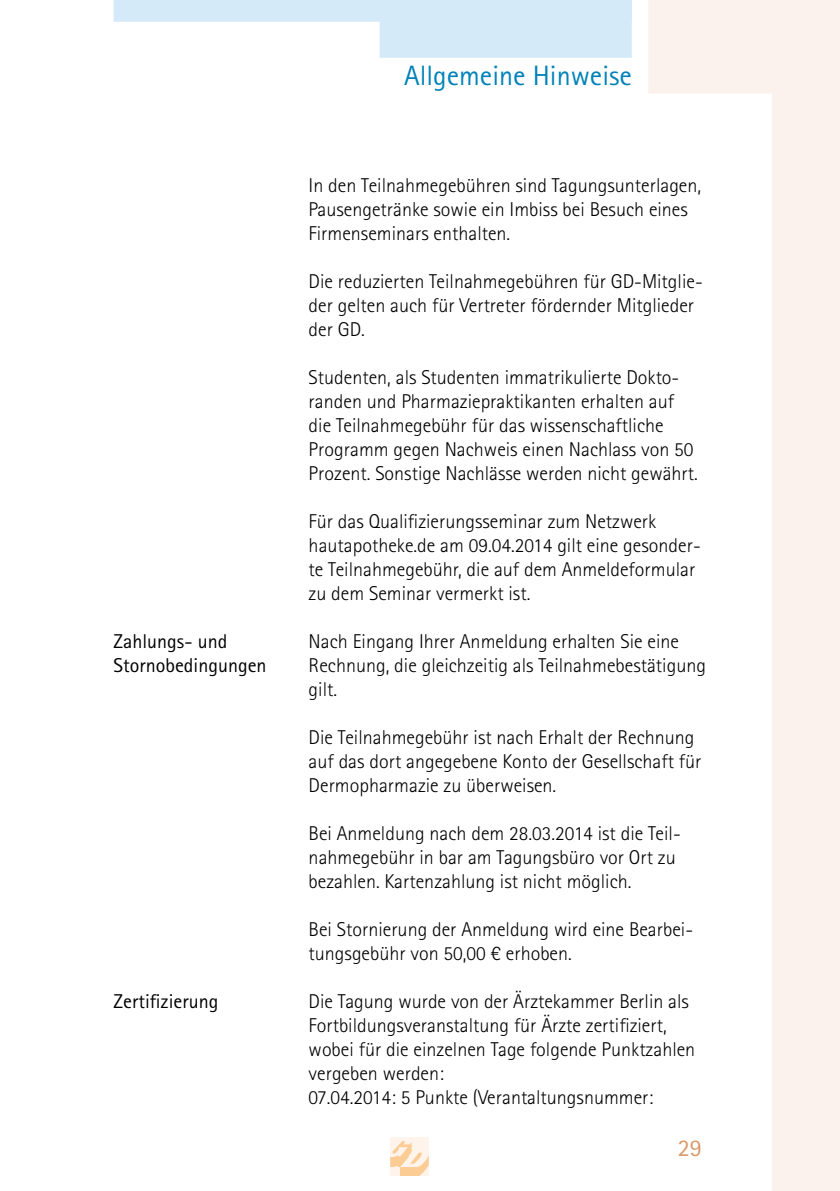
<style>
.page{position:relative;width:840px;height:1191px;background:#fff}
.page>*{position:absolute;margin:0;border:0;box-sizing:border-box;transform-origin:0 0}
.t1{font:28px "Agfa Rotis Sans Serif";color:#0082b8}
.t2{font:24px "Agfa Rotis Sans Serif";color:#da9969}
.t3{font:300 20px/24px "Agfa Rotis Sans Serif";color:#000}
.t4{font:20px/24px "Agfa Rotis Sans Serif";color:#000}
</style>
<div class="page">
<svg style="left:113px;top:0;width:518px;height:58px"></svg>
<div style="left:772px;top:0;width:67px;height:1191px;background:#fcf2ed"></div>
<div style="left:648px;top:0;width:150px;height:94px;background:#fcf2ed"></div>
<div style="left:390px;top:1137px;width:38px;height:38px;background:#fef4eb"></div>
<svg style="left:390px;top:1141px;width:38px;height:34px"></svg>
<p class="t4" style="left:113px;top:629px;width:154px">Zahlungs- und<br>Stornobedingungen</p>
<p class="t4" style="left:113px;top:989px;width:106px">Zertifizierung</p>
<h1 class="t1" style="left:404px;top:59px;width:229px">Allgemeine Hinweise</h1>
<p class="t3" style="left:308px;top:173px;width:394px">In den Teilnahmegebühren sind Tagungsunterlagen,<br>Pausengetränke sowie ein Imbiss bei Besuch eines<br>Firmenseminars enthalten.</p>
<p class="t3" style="left:308px;top:269px;width:395px">Die reduzierten Teilnahmegebühren für GD-Mitglie&shy;der gelten auch für Vertreter fördernder Mitglieder der GD.</p>
<p class="t3" style="left:308px;top:365px;width:390px">Studenten, als Studenten immatrikulierte Dokto&shy;randen und Pharmaziepraktikanten erhalten auf die Teilnahmegebühr für das wissenschaftliche Programm gegen Nachweis einen Nachlass von 50<br>Prozent. Sonstige Nachlässe werden nicht gewährt.</p>
<p class="t3" style="left:308px;top:509px;width:393px">Für das Qualifizierungsseminar zum Netzwerk hautapotheke.de am 09.04.2014 gilt eine gesonder&shy;te Teilnahmegebühr, die auf dem Anmeldeformular zu dem Seminar vermerkt ist.</p>
<p class="t3" style="left:308px;top:629px;width:398px">Nach Eingang Ihrer Anmeldung erhalten Sie eine<br>Rechnung, die gleichzeitig als Teilnahmebestätigung gilt.</p>
<p class="t3" style="left:308px;top:725px;width:394px">Die Teilnahmegebühr ist nach Erhalt der Rechnung auf das dort angegebene Konto der Gesellschaft für<br>Dermopharmazie zu überweisen.</p>
<p class="t3" style="left:308px;top:821px;width:373px">Bei Anmeldung nach dem 28.03.2014 ist die Teil&shy;nahmegebühr in bar am Tagungsbüro vor Ort zu bezahlen. Kartenzahlung ist nicht möglich.</p>
<p class="t3" style="left:308px;top:917px;width:386px">Bei Stornierung der Anmeldung wird eine Bearbei&shy;tungsgebühr von 50,00 € erhoben.</p>
<p class="t3" style="left:308px;top:989px;width:388px">Die Tagung wurde von der Ärztekammer Berlin als Fortbildungsveranstaltung für Ärzte zertifiziert, wobei für die einzelnen Tage folgende Punktzahlen vergeben werden:<br>07.04.2014: 5 Punkte (Verantaltungsnummer:</p>
<p class="t2" style="left:677px;top:1133px;width:25px">29</p>
</div>
